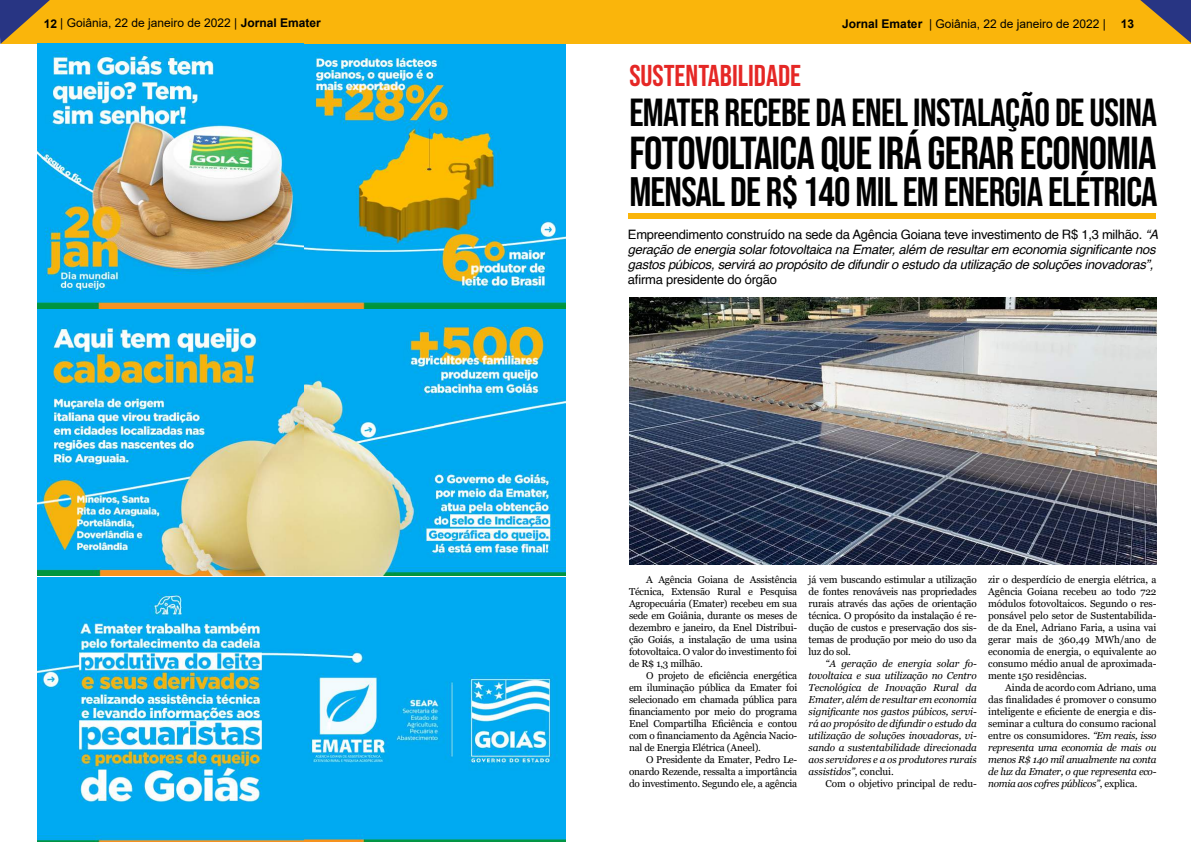
<style>
.page{position:relative;width:1191px;height:842px;background:#fff}
.page>*{position:absolute;margin:0;border:0;box-sizing:border-box;transform-origin:0 0}
.t1{font:46px "Bebas Neue";letter-spacing:-.02em;color:#000}
.t2{font:41px "Bebas Neue";letter-spacing:-.02em;color:#000}
.t3{font:39px "Bebas Neue";letter-spacing:-.015em;color:#000}
.t4{font:30px "Bebas Neue";color:#e52725}
.t5{font:italic 13px/15px "Helvetica";letter-spacing:-.02em;color:#000}
.t6{font:13px "Helvetica";letter-spacing:-.02em;color:#000}
.t7{font:12px "Arial";color:#000}
.t8{font:10px/12px "Georgia";letter-spacing:-.02em;color:#000;text-align:justify}
.t9{font:italic 10px/12px "Georgia";letter-spacing:-.01em;color:#000;text-align:justify}
.s1{font-weight:700}
.s2{font-style:normal}
.s3{font-style:italic}
</style>
<div class="page">
<div style="left:1px;top:0;width:1189px;height:43px;background:#fab50b"></div>
<svg style="left:0;top:0;width:53px;height:44px"></svg>
<svg style="left:1137px;top:0;width:54px;height:44px"></svg>
<img style="left:304px;top:44px;width:261px;height:266px">
<img style="left:38px;top:44px;width:266px;height:266px">
<img style="left:300px;top:310px;width:265px;height:266px">
<img style="left:38px;top:310px;width:266px;height:265px">
<img style="left:304px;top:578px;width:261px;height:264px">
<img style="left:38px;top:577px;width:266px;height:265px">
<div style="left:628px;top:213px;width:527px;height:6px;background:#fab50b"></div>
<img style="left:629px;top:297px;width:527px;height:267px">
<p class="t7" style="left:44px;top:15px;width:278px"><span class="s1">12</span> | Goiânia, 22 de janeiro de 2022 | <span class="s1">Jornal Emater</span></p>
<p class="t7" style="left:842px;top:15px;width:293px"><span class="s1">Jornal Emater</span> | Goiânia, 22 de janeiro de 2022 | <span class="s1">13</span></p>
<h3 class="t4" style="left:629px;top:58px;width:173px">SUSTENTABILIDADE</h3>
<h3 class="t3" style="left:629px;top:90px;width:529px">EMATER RECEBE DA ENEL INSTALAÇÃO DE USINA</h3>
<h1 class="t1" style="left:629px;top:127px;width:529px">FOTOVOLTAICA QUE IRÁ GERAR ECONOMIA</h1>
<h2 class="t2" style="left:629px;top:168px;width:530px">MENSAL DE R$ 140 MIL EM ENERGIA ELÉTRICA</h2>
<p class="t5" style="left:628px;top:228px;width:532px"><span class="s2">Empreendimento construído na sede da Agência Goiana teve investimento de R$ 1,3 milhão.</span> “A geração de energia solar fotovoltaica na Emater, além de resultar em economia significante nos gastos púbicos, servirá ao propósito de difundir o estudo da utilização de soluções inovadoras”,</p>
<h3 class="t6" style="left:628px;top:270px;width:151px">afirma presidente do órgão</h3>
<p class="t8" style="left:629px;top:574px;width:170px;text-indent:17px">A Agência Goiana de Assistência Técnica, Extensão Rural e Pesquisa Agropecuária (Emater) recebeu em sua sede em Goiânia, durante os meses de dezembro e janeiro, da Enel Distribui&shy;ção Goiás, a instalação de uma usina fotovoltaica. O valor do investimento foi de R$ 1,3 milhão.</p>
<p class="t8" style="left:629px;top:670px;width:170px;text-indent:17px">O projeto de eficiência energética em iluminação pública da Emater foi selecionado em chamada pública para financiamento por meio do programa Enel Compartilha Eficiência e contou com o financiamento da Agência Nacio&shy;nal de Energia Elétrica (Aneel).</p>
<p class="t8" style="left:629px;top:754px;width:170px;text-indent:17px">O Presidente da Emater, Pedro Le&shy;onardo Rezende, ressalta a importância do investimento. Segundo ele, a agência</p>
<p class="t8" style="left:808px;top:574px;width:170px">já vem buscando estimular a utilização de fontes renováveis nas propriedades rurais através das ações de orientação técnica. O propósito da instalação é re&shy;dução de custos e preservação dos sis&shy;temas de produção por meio do uso da luz do sol.</p>
<p class="t9" style="left:808px;top:657px;width:170px;text-indent:17px">“A geração de energia solar fo&shy;tovoltaica e sua utilização no Centro Tecnológica de Inovação Rural da Emater, além de resultar em economia significante nos gastos púbicos, servi&shy;rá ao propósito de difundir o estudo da utilização de soluções inovadoras, vi&shy;sando a sustentabilidade direcionada aos servidores e a os produtores rurais assistidos”<span class="s2">, conclui.</span></p>
<p class="t8" style="left:825px;top:778px;width:153px">Com o objetivo principal de redu-</p>
<p class="t8" style="left:988px;top:574px;width:170px">zir o desperdício de energia elétrica, a Agência Goiana recebeu ao todo 722 módulos fotovoltaicos. Segundo o res&shy;ponsável pelo setor de Sustentabilida&shy;de da Enel, Adriano Faria, a usina vai gerar mais de 360,49 MWh/ano de economia de energia, o equivalente ao consumo médio anual de aproximada&shy;mente 150 residências.</p>
<p class="t8" style="left:988px;top:682px;width:170px;text-indent:17px">Ainda de acordo com Adriano, uma das finalidades é promover o consumo inteligente e eficiente de energia e dis&shy;seminar a cultura do consumo racional entre os consumidores. <span class="s3">“Em reais, isso representa uma economia de mais ou menos R$ 140 mil anualmente na conta de luz da Emater, o que representa eco&shy;nomia aos cofres públicos”</span>, explica.</p>
</div>
